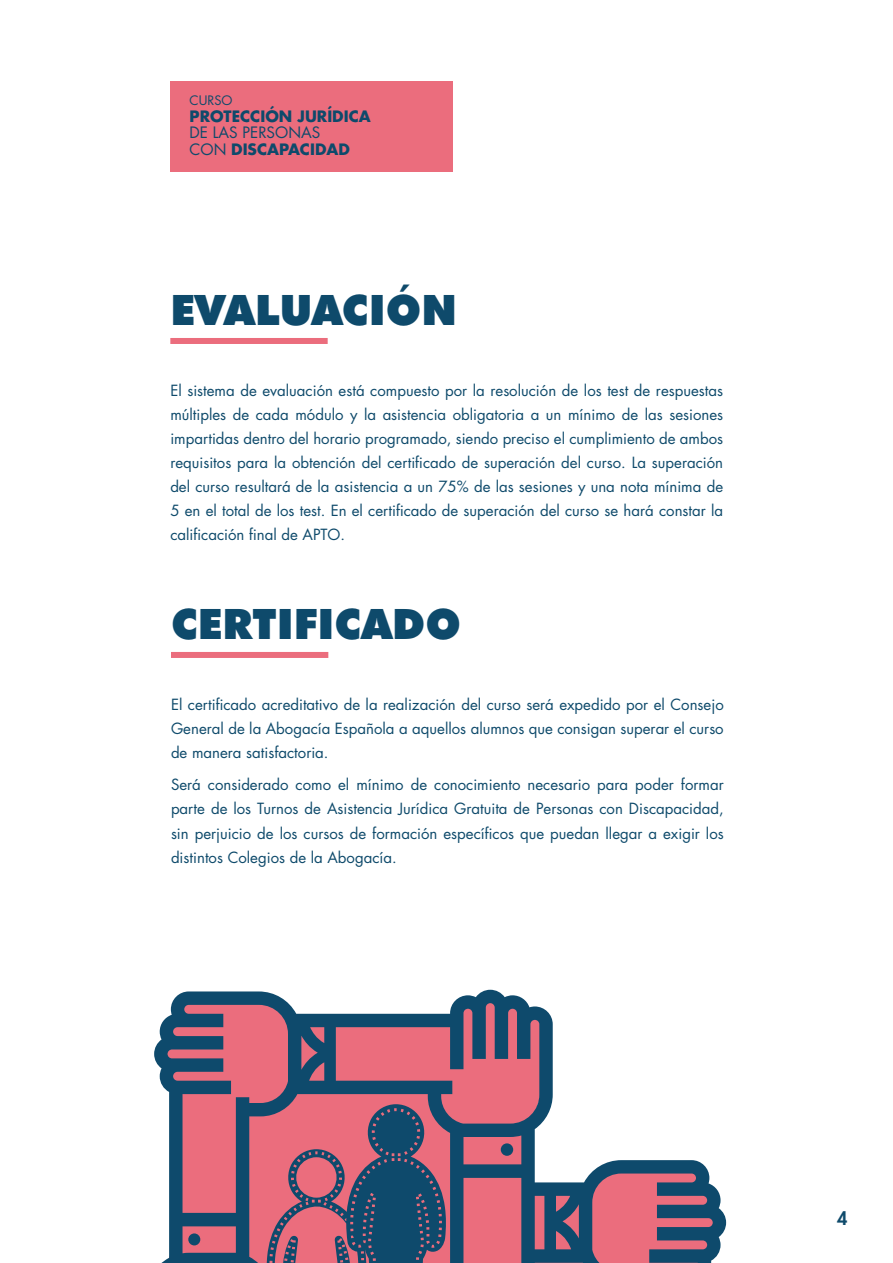
<style>
.page{position:relative;width:893px;height:1263px;background:#fff}
.page>*{position:absolute;margin:0;border:0;box-sizing:border-box;transform-origin:0 0}
.titulo{font:900 42px "Futura BT";color:#0e4a6b}
.t1{font:800 18px "Futura";color:#0e4a6b}
.t2{font:15.3px/16.5px "Futura";color:#0e4a6b}
.t3{font:700 15.3px "Futura";color:#0e4a6b}
.cuerpo2{font:15px/24px "Futura";color:#0e4a6b;text-align:justify}
.t4{font:12.75px "Futura";color:#0e4a6b}
.s1{font-weight:700}
</style>
<div class="page">
<div style="left:170px;top:81px;width:282px;height:90px;background:#eb6d7d"></div>
<div style="left:170px;top:338px;width:158px;height:6px;background:#eb6d7d"></div>
<div style="left:171px;top:652px;width:157px;height:6px;background:#eb6d7d"></div>
<svg style="left:553px;top:1160px;width:174px;height:103px;background:#866c83"></svg>
<svg style="left:154px;top:990px;width:399px;height:273px;background:#946b81"></svg>
<p class="t4" style="left:190px;top:92px;width:44px">CURSO</p>
<p class="t3" style="left:190px;top:106px;width:183px">PROTECCIÓN JURÍDICA</p>
<p class="t2" style="left:190px;top:124px;width:162px">DE LAS PERSONAS<br>CON <span class="s1">DISCAPACIDAD</span></p>
<p class="titulo" style="left:170px;top:285px;width:288px">EVALUACIÓN</p>
<p class="cuerpo2" style="left:170px;top:378px;width:554px">El sistema de evaluación está compuesto por la resolución de los test de respuestas múltiples de cada módulo y la asistencia obligatoria a un mínimo de las sesiones impartidas dentro del horario programado, siendo preciso el cumplimiento de ambos requisitos para la obtención del certificado de superación del curso. La superación del curso resultará de la asistencia a un 75% de las sesiones y una nota mínima de 5 en el total de los test. En el certificado de superación del curso se hará constar la calificación final de APTO.</p>
<p class="titulo" style="left:171px;top:599px;width:292px">CERTIFICADO</p>
<p class="cuerpo2" style="left:171px;top:692px;width:554px">El certificado acreditativo de la realización del curso será expedido por el Consejo General de la Abogacía Española a aquellos alumnos que consigan superar el curso de manera satisfactoria.</p>
<p class="cuerpo2" style="left:171px;top:773px;width:554px">Será considerado como el mínimo de conocimiento necesario para poder formar parte de los Turnos de Asistencia Jurídica Gratuita de Personas con Discapacidad, sin perjuicio de los cursos de formación específicos que puedan llegar a exigir los distintos Colegios de la Abogacía.</p>
<p class="t1" style="left:837px;top:1206px;width:12px">4</p>
</div>
